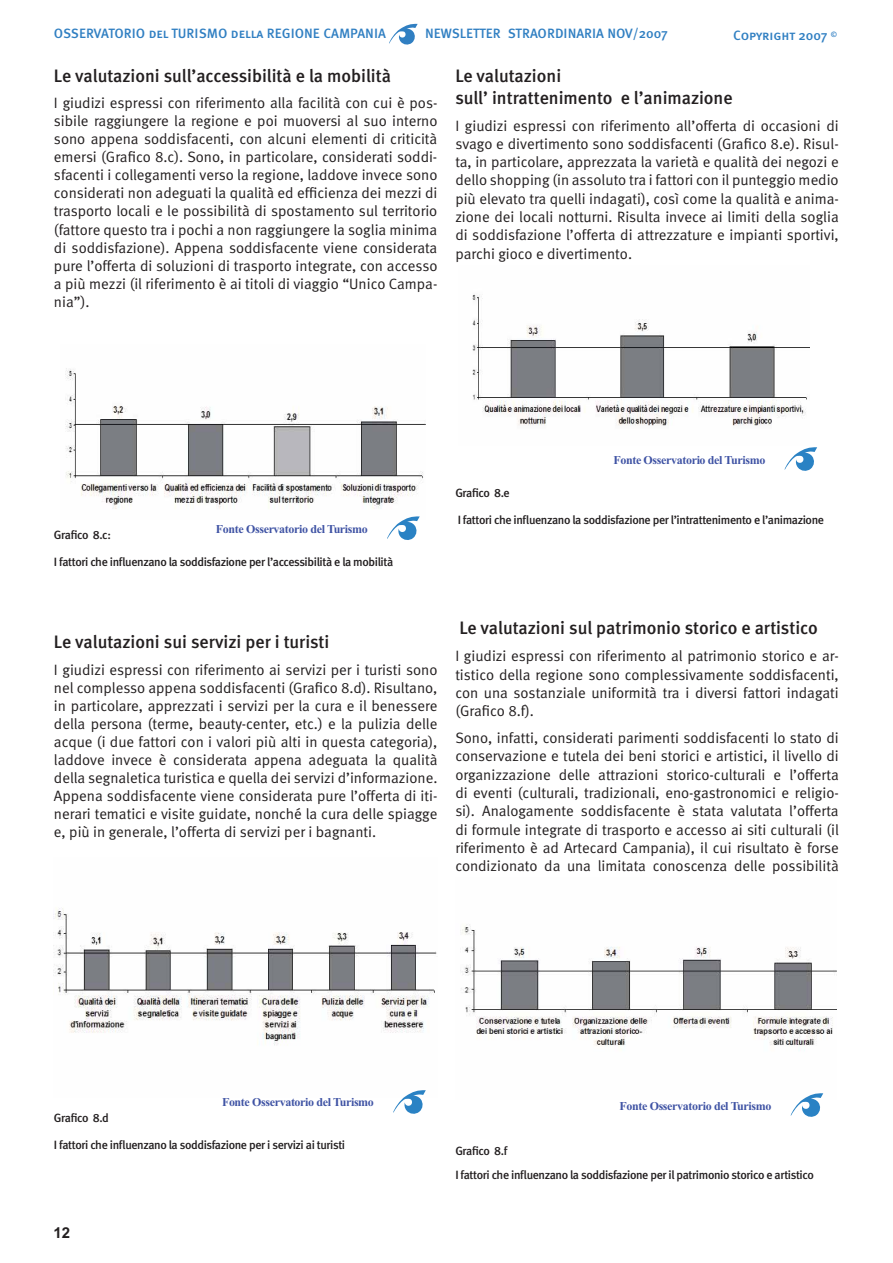
<style>
.page{position:relative;width:893px;height:1263px;background:#fff}
.page>*{position:absolute;margin:0;border:0;box-sizing:border-box;transform-origin:0 0}
.t1{font:500 18px/21.3px "Meta";color:#231f20}
.t2{font:15px/18px "Meta Normal";color:#231f20;text-align:justify}
.t3{font:700 15px "Arial";color:#231f20}
.t4{font:13.5px "Meta Medium Caps";color:#307fc2}
.t5{font:500 12px/23.9px "Meta";letter-spacing:-.03em;color:#231f20}
.t6{font:700 12px "Times New Roman";letter-spacing:-.03em;color:#3f53a4}
</style>
<div class="page">
<svg style="left:389px;top:24px;width:29px;height:21px"></svg>
<img style="left:65px;top:368px;width:360px;height:141px">
<img style="left:472px;top:294px;width:338px;height:132px">
<img style="left:460px;top:926px;width:377px;height:168px">
<svg style="left:387px;top:516px;width:33px;height:24px"></svg>
<svg style="left:784px;top:447px;width:33px;height:24px"></svg>
<svg style="left:791px;top:1093px;width:32px;height:24px"></svg>
<img style="left:54px;top:908px;width:383px;height:138px">
<svg style="left:393px;top:1090px;width:33px;height:24px"></svg>
<p class="t4" style="left:54px;top:26px;width:333px">OSSERVATORIO del TURISMO della REGIONE CAMPANIA</p>
<p class="t4" style="left:425px;top:26px;width:244px">NEWSLETTER STRAORDINARIA NOV/2007</p>
<p class="t4" style="left:733px;top:28px;width:105px">Copyright 2007 <sup>©</sup></p>
<p class="t1" style="left:54px;top:66px;width:338px">Le valutazioni sull’accessibilità e la mobilità</p>
<p class="t2" style="left:54px;top:95px;width:385px">I giudizi espressi con riferimento alla facilità con cui è pos&shy;sibile raggiungere la regione e poi muoversi al suo interno sono appena soddisfacenti, con alcuni elementi di criticità emersi (Grafico 8.c). Sono, in particolare, considerati soddi&shy;sfacenti i collegamenti verso la regione, laddove invece sono considerati non adeguati la qualità ed efficienza dei mezzi di trasporto locali e le possibilità di spostamento sul territorio (fattore questo tra i pochi a non raggiungere la soglia minima di soddisfazione). Appena soddisfacente viene considerata pure l’offerta di soluzioni di trasporto integrate, con accesso a più mezzi (il riferimento è ai titoli di viaggio “Unico Campa&shy;nia”).</p>
<p class="t1" style="left:455px;top:67px;width:279px">Le valutazioni<br>sull’ intrattenimento e l’animazione</p>
<p class="t2" style="left:455px;top:117px;width:385px">I giudizi espressi con riferimento all’offerta di occasioni di svago e divertimento sono soddisfacenti (Grafico 8.e). Risul&shy;ta, in particolare, apprezzata la varietà e qualità dei negozi e dello shopping (in assoluto tra i fattori con il punteggio medio più elevato tra quelli indagati), così come la qualità e anima&shy;zione dei locali notturni. Risulta invece ai limiti della soglia di soddisfazione l’offerta di attrezzature e impianti sportivi, parchi gioco e divertimento.</p>
<p class="t6" style="left:216px;top:522px;width:153px">Fonte Osservatorio del Turismo</p>
<p class="t5" style="left:54px;top:524px;width:58px">Grafico 8.c:</p>
<p class="t5" style="left:54px;top:551px;width:341px">I fattori che influenzano la soddisfazione per l’accessibilità e la mobilità</p>
<p class="t6" style="left:613px;top:452px;width:153px">Fonte Osservatorio del Turismo</p>
<p class="t5" style="left:455px;top:482px;width:56px">Grafico 8.e</p>
<p class="t5" style="left:458px;top:509px;width:368px">I fattori che influenzano la soddisfazione per l’intrattenimento e l’animazione</p>
<p class="t1" style="left:54px;top:633px;width:277px">Le valutazioni sui servizi per i turisti</p>
<p class="t2" style="left:54px;top:662px;width:385px">I giudizi espressi con riferimento ai servizi per i turisti sono nel complesso appena soddisfacenti (Grafico 8.d). Risultano, in particolare, apprezzati i servizi per la cura e il benessere della persona (terme, beauty-center, etc.) e la pulizia delle acque (i due fattori con i valori più alti in questa categoria), laddove invece è considerata appena adeguata la qualità della segnaletica turistica e quella dei servizi d’informazione.<br>Appena soddisfacente viene considerata pure l’offerta di iti&shy;nerari tematici e visite guidate, nonché la cura delle spiagge e, più in generale, l’offerta di servizi per i bagnanti.</p>
<p class="t1" style="left:459px;top:619px;width:360px">Le valutazioni sul patrimonio storico e artistico</p>
<p class="t2" style="left:455px;top:648px;width:385px">I giudizi espressi con riferimento al patrimonio storico e ar&shy;tistico della regione sono complessivamente soddisfacenti, con una sostanziale uniformità tra i diversi fattori indagati (Grafico 8.f).</p>
<p class="t2" style="left:455px;top:730px;width:385px">Sono, infatti, considerati parimenti soddisfacenti lo stato di conservazione e tutela dei beni storici e artistici, il livello di organizzazione delle attrazioni storico-culturali e l’offerta di eventi (culturali, tradizionali, eno-gastronomici e religio&shy;si). Analogamente soddisfacente è stata valutata l’offerta di formule integrate di trasporto e accesso ai siti culturali (il riferimento è ad Artecard Campania), il cui risultato è forse condizionato da una limitata conoscenza delle possibilità</p>
<p class="t6" style="left:222px;top:1095px;width:153px">Fonte Osservatorio del Turismo</p>
<p class="t6" style="left:619px;top:1098px;width:153px">Fonte Osservatorio del Turismo</p>
<p class="t5" style="left:54px;top:1107px;width:56px">Grafico 8.d</p>
<p class="t5" style="left:54px;top:1134px;width:293px">I fattori che influenzano la soddisfazione per i servizi ai turisti</p>
<p class="t3" style="left:54px;top:1224px;width:18px">12</p>
<p class="t5" style="left:455px;top:1140px;width:360px">Grafico 8.f<br>I fattori che influenzano la soddisfazione per il patrimonio storico e artistico</p>
</div>
